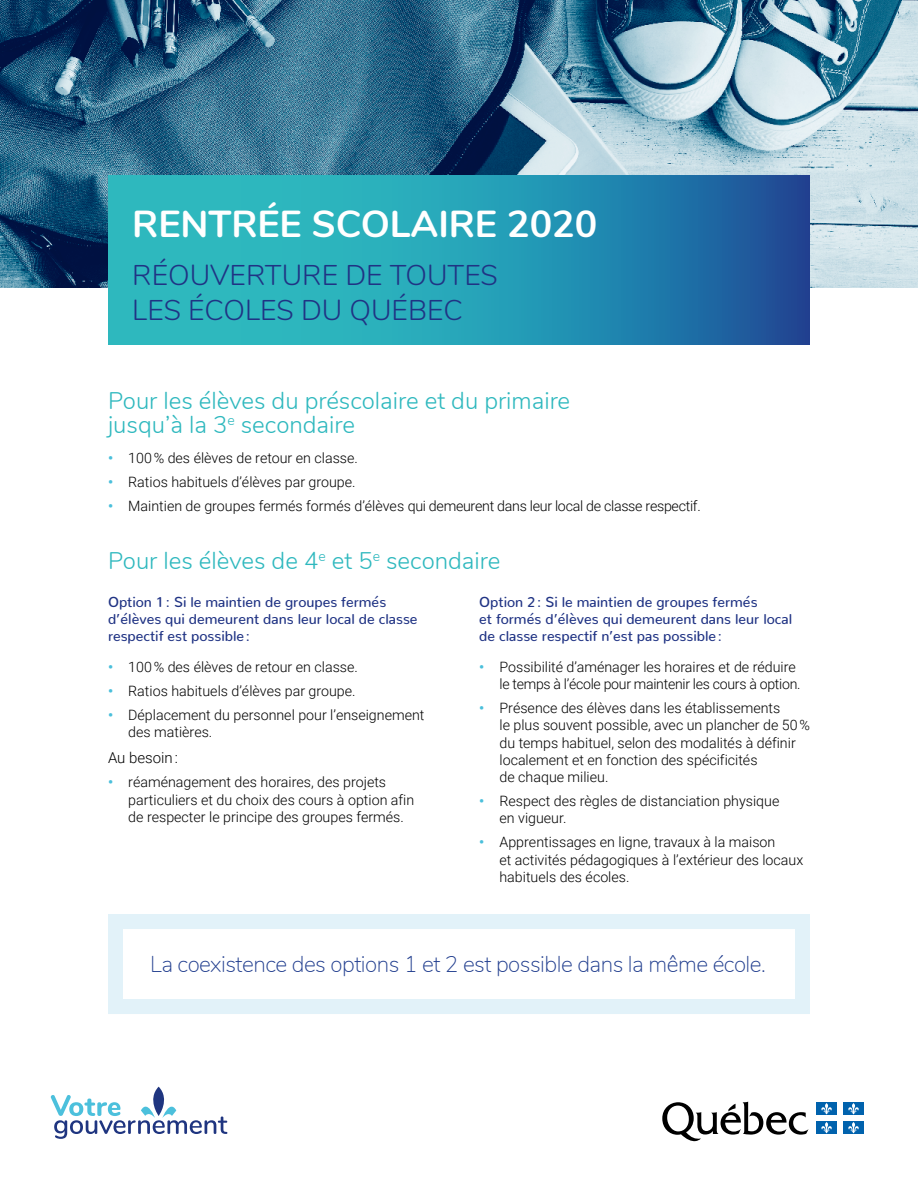
<style>
.page{position:relative;width:918px;height:1188px;background:#fff}
.page>*{position:absolute;margin:0;border:0;box-sizing:border-box;transform-origin:0 0}
.t1{font:700 37.5px "Nunito";color:#fff}
.t2{font:300 28.5px/34.5px "Nunito";color:#203384}
.t3{font:300 24px/24px "Nunito";color:#2eb8be}
.t4{font:200 22.5px "Nunito";letter-spacing:-.02em;color:#203d8e}
.t5{font:300 15px "Roboto";color:#000}
.t6{font:300 14.25px/17.2px "Roboto";color:#000}
.t7{font:500 14.25px/17.2px "Nunito";color:#203384}
.t8{font:300 14.25px "Roboto";letter-spacing:-.02em;color:#000}
.s1{font-weight:700;color:#4abfdb}
</style>
<div class="page">
<img style="left:0;top:0;width:918px;height:287px">
<svg style="left:108px;top:175px;width:702px;height:169px;background:#2697b3"></svg>
<div style="left:108px;top:914px;width:702px;height:100px;border:15px solid #e2f2f9"></div>
<img style="left:52px;top:1087px;width:175px;height:52px">
<img style="left:662px;top:1101px;width:202px;height:41px">
<h1 class="t1" style="left:132px;top:197px;width:466px">RENTRÉE SCOLAIRE 2020</h1>
<h2 class="t2" style="left:132px;top:257px;width:367px">RÉOUVERTURE DE TOUTES<br>LES ÉCOLES DU QUÉBEC</h2>
<h3 class="t3" style="left:108px;top:387px;width:464px">Pour les élèves du préscolaire et du primaire jusqu’à la 3<sup>e</sup> secondaire</h3>
<p class="t6" style="left:108px;top:449px;width:251px"><span class="s1">•</span> 100 % des élèves de retour en classe.</p>
<p class="t6" style="left:108px;top:473px;width:249px"><span class="s1">•</span> Ratios habituels d’élèves par groupe.</p>
<p class="t8" style="left:108px;top:496px;width:594px"><span class="s1">•</span> Maintien de groupes fermés formés d’élèves qui demeurent dans leur local de classe respectif.</p>
<h3 class="t3" style="left:108px;top:547px;width:394px">Pour les élèves de 4<sup>e</sup> et 5<sup>e</sup> secondaire</h3>
<p class="t7" style="left:108px;top:591px;width:311px">Option 1: Si le maintien de groupes fermés d’élèves qui demeurent dans leur local de classe respectif est possible:</p>
<p class="t6" style="left:108px;top:658px;width:251px"><span class="s1">•</span> 100 % des élèves de retour en classe.</p>
<p class="t6" style="left:108px;top:682px;width:249px"><span class="s1">•</span> Ratios habituels d’élèves par groupe.</p>
<p class="t6" style="left:128px;top:706px;width:298px;text-indent:-20px"><span class="s1">•</span> Déplacement du personnel pour l’enseignement des matières.</p>
<p class="t5" style="left:108px;top:747px;width:71px">Au besoin :</p>
<p class="t6" style="left:128px;top:773px;width:288px;text-indent:-20px"><span class="s1">•</span> réaménagement des horaires, des projets particuliers et du choix des cours à option afin de respecter le principe des groupes fermés.</p>
<p class="t7" style="left:479px;top:591px;width:315px">Option 2: Si le maintien de groupes fermés<br>et formés d’élèves qui demeurent dans leur local de classe respectif n’est pas possible:</p>
<p class="t6" style="left:500px;top:658px;width:303px;text-indent:-20px"><span class="s1">•</span> Possibilité d’aménager les horaires et de réduire le temps à l’école pour maintenir les cours à option.</p>
<p class="t6" style="left:499px;top:699px;width:312px;text-indent:-20px"><span class="s1">•</span> Présence des élèves dans les établissements<br>le plus souvent possible, avec un plancher de 50 % du temps habituel, selon des modalités à définir localement et en fonction des spécificités<br>de chaque milieu.</p>
<p class="t6" style="left:499px;top:792px;width:281px;text-indent:-20px"><span class="s1">•</span> Respect des règles de distanciation physique en vigueur.</p>
<p class="t6" style="left:499px;top:833px;width:305px;text-indent:-20px"><span class="s1">•</span> Apprentissages en ligne, travaux à la maison<br>et activités pédagogiques à l’extérieur des locaux habituels des écoles.</p>
<h3 class="t4" style="left:150px;top:948px;width:617px">La coexistence des options 1 et 2 est possible dans la même école.</h3>
</div>
